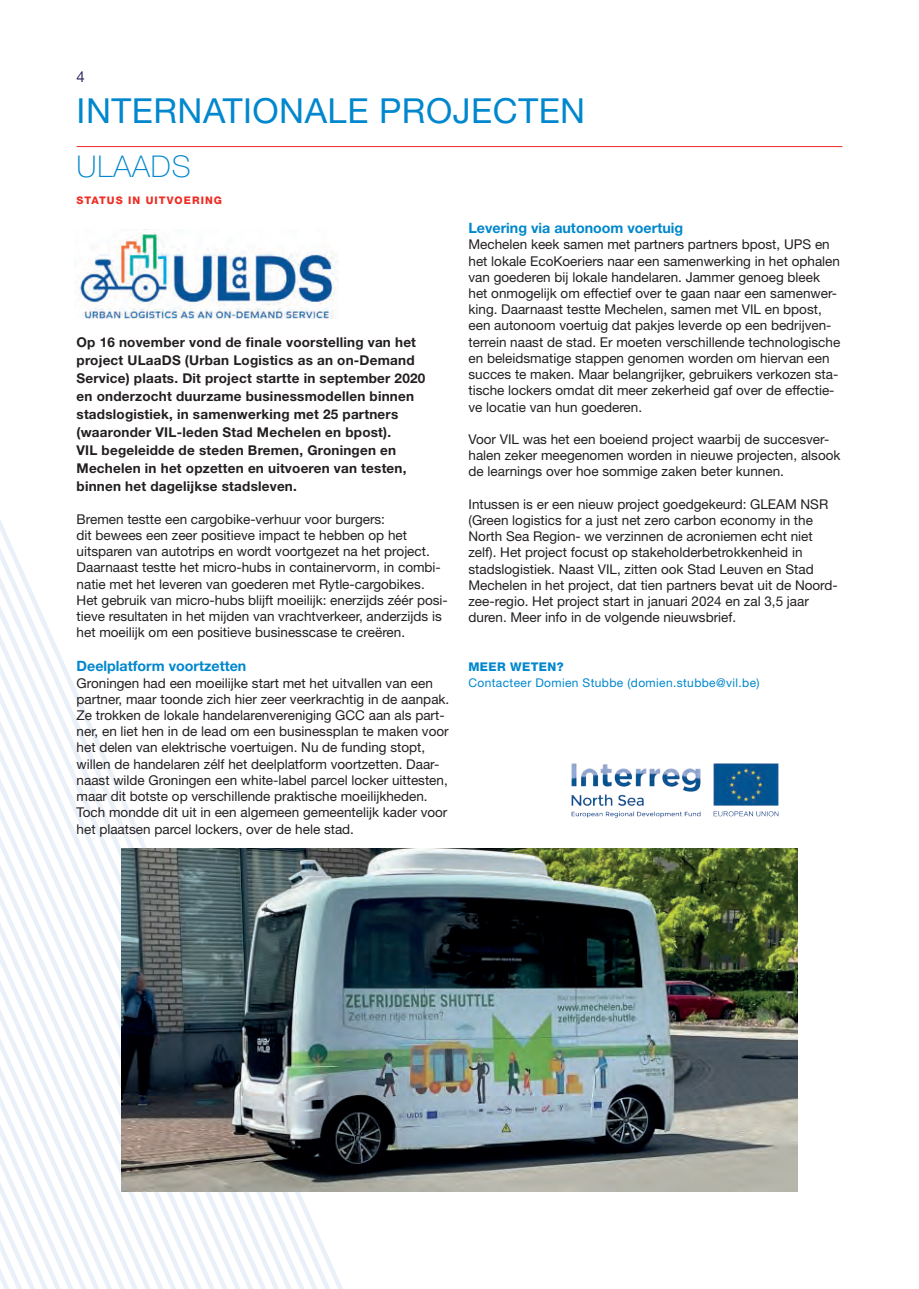
<style>
.page{position:relative;width:919px;height:1289px;background:#fff}
.page>*{position:absolute;margin:0;border:0;box-sizing:border-box;transform-origin:0 0}
.t1{font:34.5px "Helvetica Neue LT Std";letter-spacing:.015em;color:#0087cd}
.t2{font:100 30px "Helvetica Neue LT Std";letter-spacing:.03em;color:#0087cd}
.t3{font:15px "Helvetica Neue LT Std";color:#2d2961}
.t4{font:700 14.25px "Helvetica Neue LT Std";color:#0087cd}
.t5{font:13.5px/16.2px "Helvetica Neue LT Std";color:#231f20}
.t6{font:700 13.5px/18px "Helvetica Neue LT Std";letter-spacing:.015em;color:#231f20}
.t7{font:12px "Helvetica Neue LT Std";letter-spacing:.03em;color:#0087cd}
.t8{font:800 12px "Helvetica Neue LT Std";letter-spacing:.03em;color:#0087cd}
.t9{font:800 10.5px "Helvetica Neue LT Std";letter-spacing:.1em;color:#ee2d25}
</style>
<div class="page">
<svg style="left:0;top:520px;width:349px;height:768px"></svg>
<img style="left:76px;top:229px;width:263px;height:89px">
<img style="left:571px;top:763px;width:208px;height:55px">
<hr style="left:77px;top:146px;width:765px;height:1px;background:#ee2d25">
<img style="left:121px;top:848px;width:676px;height:343px">
<p class="t3" style="left:77px;top:68px;width:10px">4</p>
<h1 class="t1" style="left:77px;top:90px;width:510px">INTERNATIONALE PROJECTEN</h1>
<h2 class="t2" style="left:77px;top:149px;width:116px">ULAADS</h2>
<p class="t9" style="left:77px;top:194px;width:147px">STATUS IN UITVOERING</p>
<p class="t6" style="left:77px;top:333px;width:350px">Op 16 november vond de finale voorstelling van het project ULaaDS (Urban Logistics as an on-Demand Service) plaats. Dit project startte in september 2020 en onderzocht duurzame businessmodellen binnen stadslogistiek, in samenwerking met 25 partners (waaronder VIL-leden Stad Mechelen en bpost).<br>VIL begeleidde de steden Bremen, Groningen en Mechelen in het opzetten en uitvoeren van testen, binnen het dagelijkse stadsleven.</p>
<p class="t5" style="left:77px;top:510px;width:373px">Bremen testte een cargobike-verhuur voor burgers:<br>dit bewees een zeer positieve impact te hebben op het uitsparen van autotrips en wordt voortgezet na het project.<br>Daarnaast testte het micro-hubs in containervorm, in combi&shy;natie met het leveren van goederen met Rytle-cargobikes.<br>Het gebruik van micro-hubs blijft moeilijk: enerzijds zéér posi&shy;tieve resultaten in het mijden van vrachtverkeer, anderzijds is het moeilijk om een positieve businesscase te creëren.</p>
<p class="t4" style="left:77px;top:657px;width:171px">Deelplatform voortzetten</p>
<p class="t5" style="left:77px;top:674px;width:374px">Groningen had een moeilijke start met het uitvallen van een partner, maar toonde zich hier zeer veerkrachtig in de aanpak.<br>Ze trokken de lokale handelarenvereniging GCC aan als part&shy;ner, en liet hen in de lead om een businessplan te maken voor het delen van elektrische voertuigen. Nu de funding stopt, willen de handelaren zélf het deelplatform voortzetten. Daar&shy;naast wilde Groningen een white-label parcel locker uittesten, maar dit botste op verschillende praktische moeilijkheden.<br>Toch mondde dit uit in een algemeen gemeentelijk kader voor het plaatsen parcel lockers, over de hele stad.</p>
<p class="t4" style="left:468px;top:219px;width:216px">Levering via autonoom voertuig</p>
<p class="t5" style="left:468px;top:236px;width:373px">Mechelen keek samen met partners partners bpost, UPS en het lokale EcoKoeriers naar een samenwerking in het ophalen van goederen bij lokale handelaren. Jammer genoeg bleek het onmogelijk om effectief over te gaan naar een samenwer&shy;king. Daarnaast testte Mechelen, samen met VIL en bpost, een autonoom voertuig dat pakjes leverde op een bedrijven&shy;terrein naast de stad. Er moeten verschillende technologische en beleidsmatige stappen genomen worden om hiervan een succes te maken. Maar belangrijker, gebruikers verkozen sta&shy;tische lockers omdat dit meer zekerheid gaf over de effectie&shy;ve locatie van hun goederen.</p>
<p class="t5" style="left:468px;top:431px;width:373px">Voor VIL was het een boeiend project waarbij de succesver&shy;halen zeker meegenomen worden in nieuwe projecten, alsook de learnings over hoe sommige zaken beter kunnen.</p>
<p class="t5" style="left:468px;top:495px;width:371px">Intussen is er een nieuw project goedgekeurd: GLEAM NSR (Green logistics for a just net zero carbon economy in the North Sea Region- we verzinnen de acroniemen echt niet zelf). Het project focust op stakeholderbetrokkenheid in stadslogistiek. Naast VIL, zitten ook Stad Leuven en Stad Mechelen in het project, dat tien partners bevat uit de Noord&shy;zee-regio. Het project start in januari 2024 en zal 3,5 jaar duren. Meer info in de volgende nieuwsbrief.</p>
<p class="t8" style="left:468px;top:660px;width:97px">MEER WETEN?</p>
<p class="t7" style="left:468px;top:675px;width:292px">Contacteer Domien Stubbe (domien.stubbe@vil.be)</p>
</div>
